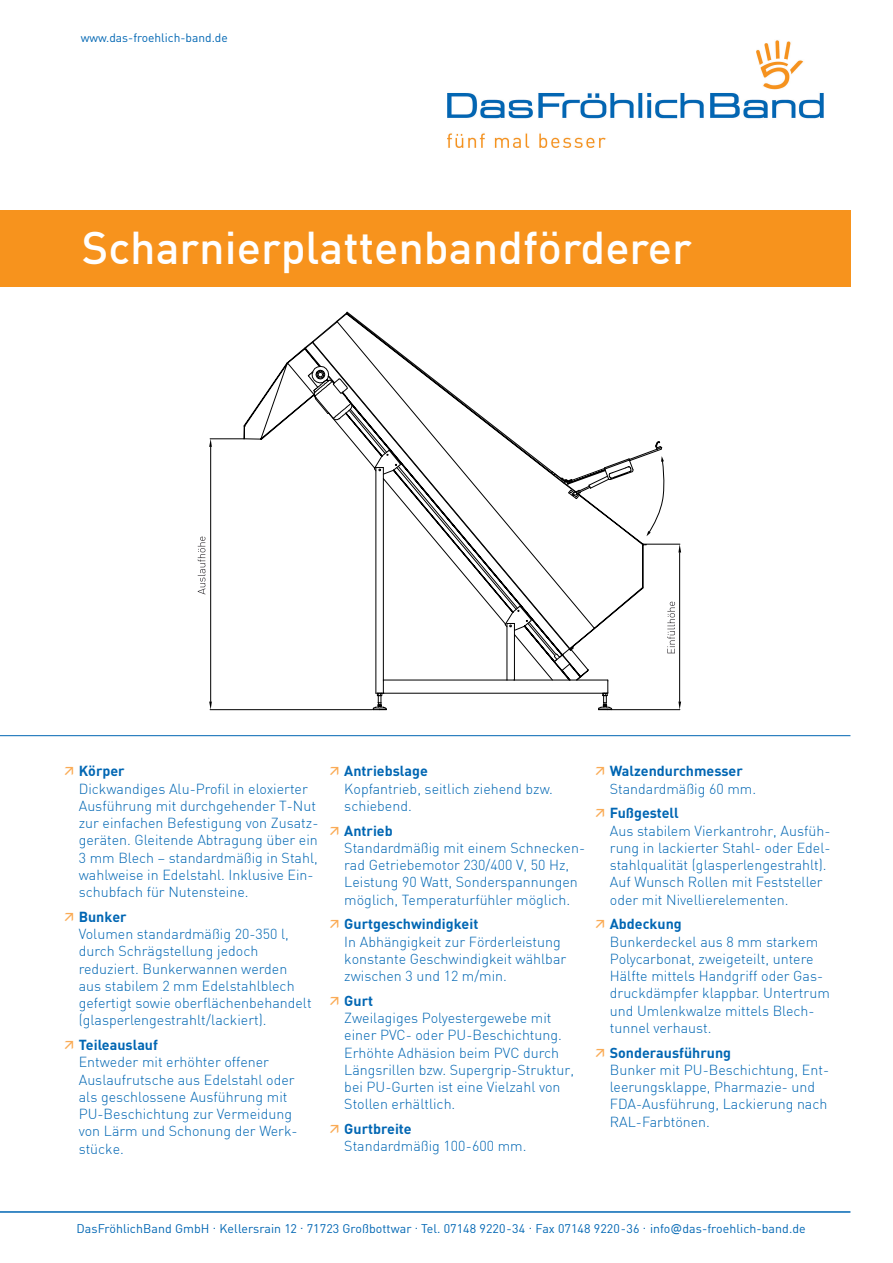
<style>
.page{position:relative;width:893px;height:1263px;background:#fff}
.page>*{position:absolute;margin:0;border:0;box-sizing:border-box;transform-origin:0 0}
.t1{font:500 45px "DIN";color:#fff}
.t2{font:300 14.25px/17.2px "DIN";color:#0166b3}
.t3{font:700 14.25px "DIN";color:#0166b3}
.t4{font:12.3px "DIN";letter-spacing:.005em;color:#0166b3}
.t5{font:12px "DIN";color:#0166b3}
.s1{font-family:"Ebrima"}
</style>
<div class="page">
<div style="left:0;top:210px;width:850px;height:77px;background:#f7931d"></div>
<img style="left:447px;top:40px;width:377px;height:108px">
<hr style="left:0;top:735px;width:850px;height:1px;background:#0166b3">
<hr style="left:0;top:1211px;width:850px;height:2px;background:#0166b3">
<hr style="left:210px;top:447px;width:1px;height:255px;background:#000">
<hr style="left:210px;top:709px;width:163px;height:1px;background:#000">
<hr style="left:210px;top:439px;width:34px;height:1px;background:#000">
<svg style="left:209px;top:439px;width:3px;height:8px"></svg>
<svg style="left:209px;top:702px;width:3px;height:8px"></svg>
<svg style="left:243px;top:364px;width:43px;height:76px"></svg>
<svg style="left:243px;top:425px;width:2px;height:14px"></svg>
<hr style="left:679px;top:552px;width:1px;height:150px;background:#000">
<hr style="left:612px;top:709px;width:68px;height:1px;background:#000">
<hr style="left:646px;top:544px;width:34px;height:1px;background:#000">
<svg style="left:678px;top:544px;width:3px;height:8px"></svg>
<svg style="left:678px;top:702px;width:3px;height:8px"></svg>
<svg style="left:336px;top:546px;width:308px;height:164px"></svg>
<svg style="left:372px;top:606px;width:241px;height:104px"></svg>
<svg style="left:286px;top:311px;width:379px;height:235px"></svg>
<svg style="left:198px;top:537px;width:7px;height:57px"></svg>
<svg style="left:667px;top:602px;width:8px;height:51px"></svg>
<p class="t5" style="left:81px;top:30px;width:149px">www.das-froehlich-band.de</p>
<h1 class="t1" style="left:82px;top:219px;width:612px">Scharnierplattenbandförderer</h1>
<p class="t3" style="left:79px;top:762px;width:47px">Körper</p>
<p class="t2" style="left:79px;top:780px;width:241px">Dickwandiges Alu-Profil in eloxierter Ausführung mit durchgehender T-Nut zur einfachen Befestigung von Zusatz&shy;geräten. Gleitende Abtragung über ein 3 mm Blech – standardmäßig in Stahl, wahlweise in Edelstahl. Inklusive Ein&shy;schubfach für Nutensteine.</p>
<p class="t3" style="left:79px;top:907px;width:49px">Bunker</p>
<p class="t2" style="left:79px;top:925px;width:234px">Volumen standardmäßig 20-350 l, durch Schrägstellung jedoch reduziert. Bunkerwannen werden aus stabilem 2 mm Edelstahlblech gefertigt sowie oberflächenbehandelt (glasperlengestrahlt/lackiert).</p>
<p class="t3" style="left:79px;top:1035px;width:81px">Teileauslauf</p>
<p class="t2" style="left:79px;top:1053px;width:220px">Entweder mit erhöhter offener<br>Auslaufrutsche aus Edelstahl oder als geschlossene Ausführung mit<br>PU-Beschichtung zur Vermeidung von Lärm und Schonung der Werk&shy;stücke.</p>
<p class="t3" style="left:344px;top:762px;width:85px">Antriebslage</p>
<p class="t2" style="left:344px;top:780px;width:210px">Kopfantrieb, seitlich ziehend bzw. schiebend.</p>
<p class="t3" style="left:344px;top:821px;width:50px">Antrieb</p>
<p class="t2" style="left:344px;top:839px;width:242px">Standardmäßig mit einem Schnecken&shy;rad Getriebemotor 230/400 V, 50 Hz, Leistung 90 Watt, Sonderspannungen möglich, Temperaturfühler möglich.</p>
<p class="t3" style="left:344px;top:915px;width:136px">Gurtgeschwindigkeit</p>
<p class="t2" style="left:344px;top:933px;width:223px">In Abhängigkeit zur Förderleistung konstante Geschwindigkeit wählbar zwischen 3 und 12 m/min.</p>
<p class="t3" style="left:344px;top:991px;width:30px">Gurt</p>
<p class="t2" style="left:344px;top:1009px;width:231px">Zweilagiges Polyestergewebe mit einer PVC- oder PU-Beschichtung.<br>Erhöhte Adhäsion beim PVC durch<br>Längsrillen bzw. Supergrip-Struktur, bei PU-Gurten ist eine Vielzahl von<br>Stollen erhältlich.</p>
<p class="t3" style="left:344px;top:1119px;width:69px">Gurtbreite</p>
<p class="t2" style="left:344px;top:1137px;width:184px">Standardmäßig 100-600 mm.</p>
<p class="t3" style="left:610px;top:762px;width:135px">Walzendurchmesser</p>
<p class="t2" style="left:610px;top:780px;width:148px">Standardmäßig 60 mm.</p>
<p class="t3" style="left:610px;top:804px;width:71px">Fußgestell</p>
<p class="t2" style="left:610px;top:822px;width:222px">Aus stabilem Vierkantrohr, Ausfüh&shy;rung in lackierter Stahl- oder Edel&shy;stahlqualität (glasperlengestrahlt).<br>Auf Wunsch Rollen mit Feststeller oder mit Nivellierelementen.</p>
<p class="t3" style="left:610px;top:915px;width:73px">Abdeckung</p>
<p class="t2" style="left:610px;top:933px;width:222px">Bunkerdeckel aus 8 mm starkem<br>Polycarbonat, zweigeteilt, untere<br>Hälfte mittels Handgriff oder Gas&shy;druckdämpfer klappbar. Untertrum und Umlenkwalze mittels Blech&shy;tunnel verhaust.</p>
<p class="t3" style="left:610px;top:1043px;width:123px">Sonderausführung</p>
<p class="t2" style="left:610px;top:1061px;width:221px">Bunker mit PU-Beschichtung, Ent&shy;leerungsklappe, Pharmazie- und<br>FDA-Ausführung, Lackierung nach<br>RAL-Farbtönen.</p>
<p class="t4" style="left:77px;top:1221px;width:731px">DasFröhlichBand GmbH . Kellersrain 12 . 71723 Großbottwar . Tel. 07148 9220-34 . Fax 07148 9220-36 . info<span class="s1">@</span>das-froehlich-band.de</p>
</div>
